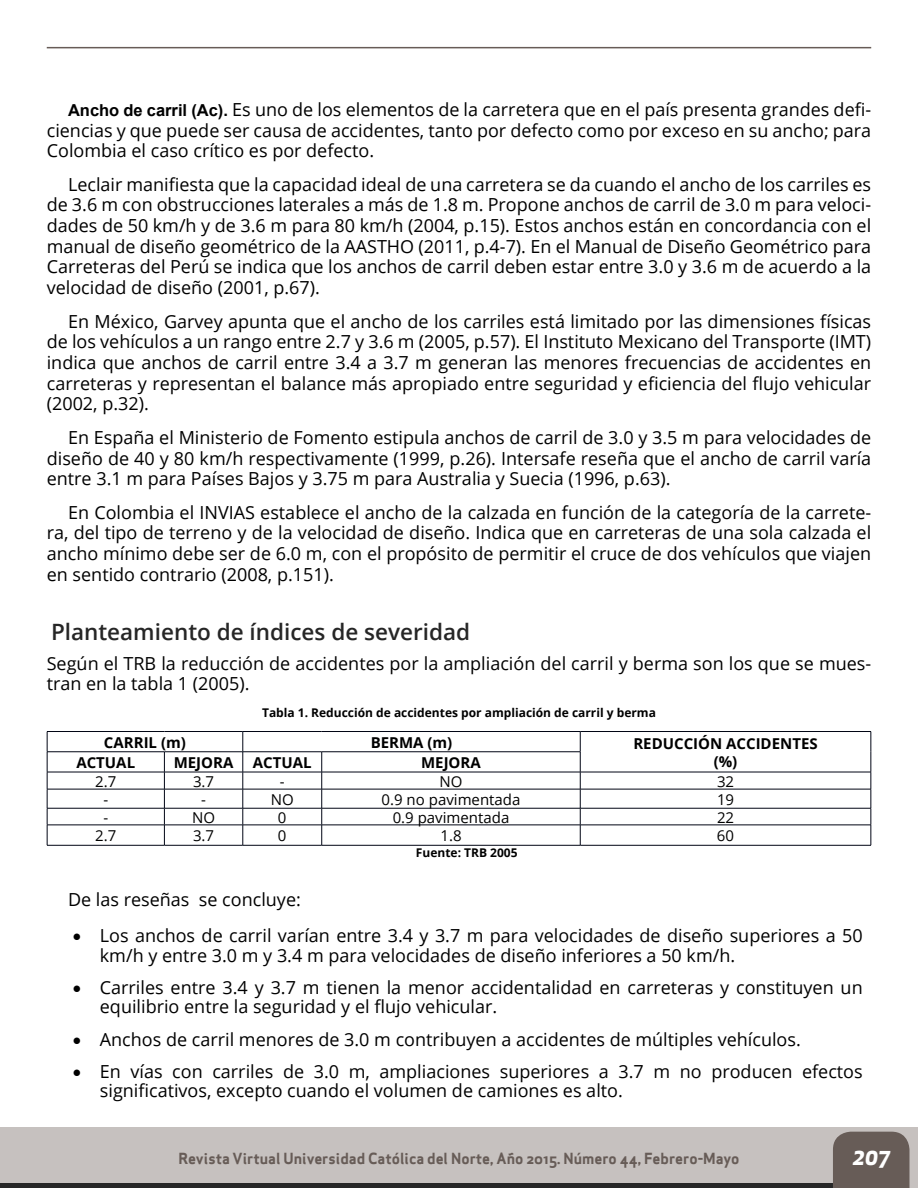
<style>
.page{position:relative;width:918px;height:1188px;background:#fff}
.page>*{position:absolute;margin:0;border:0;box-sizing:border-box;transform-origin:0 0}
.t1{font:600 22.5px "Open Sans";color:#262626}
.t2{font:italic 700 22.5px "Apex New";color:#fff}
.t3{font:18px/20.7px "Open Sans";color:#000;text-align:justify}
.t4{font:15px "Apex Sans Bold ST";color:#675c57}
.t5{font:15px "Open Sans";color:#000}
.t6{font:700 15px "Open Sans";color:#000}
.t7{font:700 12px "Open Sans";color:#000}
.s1{font-family:"Arial";font-weight:700;font-size:16.5px}
</style>
<div class="page">
<div style="left:0;top:1128px;width:918px;height:60px;background:#c6c1bf"></div>
<hr style="left:0;top:1184px;width:896px;height:4px;background:#262626">
<div style="left:833px;top:1132px;width:76px;height:56px;background:#675c57"></div>
<hr style="left:47px;top:47px;width:824px;height:1px;background:#675c57">
<hr style="left:47px;top:731px;width:117px;height:1px;background:#000514">
<hr style="left:164px;top:731px;width:79px;height:1px;background:#000514">
<hr style="left:243px;top:731px;width:79px;height:1px;background:#000514">
<hr style="left:322px;top:731px;width:258px;height:1px;background:#000514">
<hr style="left:580px;top:731px;width:291px;height:1px;background:#000514">
<hr style="left:47px;top:752px;width:117px;height:1px;background:#000514">
<hr style="left:164px;top:752px;width:79px;height:1px;background:#000514">
<hr style="left:243px;top:752px;width:79px;height:1px;background:#000514">
<hr style="left:322px;top:752px;width:258px;height:1px;background:#000514">
<hr style="left:47px;top:772px;width:117px;height:1px;background:#000514">
<hr style="left:164px;top:772px;width:79px;height:1px;background:#000514">
<hr style="left:243px;top:772px;width:79px;height:1px;background:#000514">
<hr style="left:322px;top:772px;width:258px;height:1px;background:#000514">
<hr style="left:580px;top:772px;width:291px;height:1px;background:#000514">
<hr style="left:47px;top:789px;width:117px;height:1px;background:#000514">
<hr style="left:164px;top:789px;width:79px;height:1px;background:#000514">
<hr style="left:243px;top:789px;width:79px;height:1px;background:#000514">
<hr style="left:322px;top:789px;width:258px;height:1px;background:#000514">
<hr style="left:580px;top:789px;width:291px;height:1px;background:#000514">
<hr style="left:47px;top:808px;width:117px;height:1px;background:#000514">
<hr style="left:164px;top:808px;width:79px;height:1px;background:#000514">
<hr style="left:243px;top:808px;width:79px;height:1px;background:#000514">
<hr style="left:322px;top:808px;width:258px;height:1px;background:#000514">
<hr style="left:580px;top:808px;width:291px;height:1px;background:#000514">
<hr style="left:47px;top:825px;width:117px;height:1px;background:#000514">
<svg style="left:47px;top:732px;width:1px;height:113px"></svg>
<hr style="left:164px;top:825px;width:79px;height:1px;background:#000514">
<svg style="left:164px;top:752px;width:1px;height:93px"></svg>
<hr style="left:243px;top:825px;width:79px;height:1px;background:#000514">
<svg style="left:243px;top:732px;width:1px;height:113px"></svg>
<hr style="left:322px;top:825px;width:258px;height:1px;background:#000514">
<svg style="left:321px;top:752px;width:1px;height:93px"></svg>
<hr style="left:580px;top:825px;width:291px;height:1px;background:#000514">
<svg style="left:580px;top:732px;width:1px;height:113px"></svg>
<svg style="left:871px;top:732px;width:1px;height:113px"></svg>
<hr style="left:47px;top:845px;width:117px;height:1px;background:#000514">
<hr style="left:164px;top:845px;width:79px;height:1px;background:#000514">
<hr style="left:243px;top:845px;width:79px;height:1px;background:#000514">
<hr style="left:322px;top:845px;width:258px;height:1px;background:#000514">
<hr style="left:580px;top:845px;width:291px;height:1px;background:#000514">
<p class="t3" style="left:47px;top:98px;width:826px;text-indent:21px"><span class="s1">Ancho de carril (Ac).</span> Es uno de los elementos de la carretera que en el país presenta grandes defi&shy;ciencias y que puede ser causa de accidentes, tanto por defecto como por exceso en su ancho; para Colombia el caso crítico es por defecto.</p>
<p class="t3" style="left:47px;top:173px;width:826px;text-indent:21px">Leclair manifiesta que la capacidad ideal de una carretera se da cuando el ancho de los carriles es de 3.6 m con obstrucciones laterales a más de 1.8 m. Propone anchos de carril de 3.0 m para veloci&shy;dades de 50 km/h y de 3.6 m para 80 km/h (2004, p.15). Estos anchos están en concordancia con el manual de diseño geométrico de la AASTHO (2011, p.4-7). En el Manual de Diseño Geométrico para Carreteras del Perú se indica que los anchos de carril deben estar entre 3.0 y 3.6 m de acuerdo a la velocidad de diseño (2001, p.67).</p>
<p class="t3" style="left:47px;top:310px;width:826px;text-indent:21px">En México, Garvey apunta que el ancho de los carriles está limitado por las dimensiones físicas de los vehículos a un rango entre 2.7 y 3.6 m (2005, p.57). El Instituto Mexicano del Transporte (IMT) indica que anchos de carril entre 3.4 a 3.7 m generan las menores frecuencias de accidentes en carreteras y representan el balance más apropiado entre seguridad y eficiencia del flujo vehicular (2002, p.32).</p>
<p class="t3" style="left:47px;top:427px;width:826px;text-indent:21px">En España el Ministerio de Fomento estipula anchos de carril de 3.0 y 3.5 m para velocidades de diseño de 40 y 80 km/h respectivamente (1999, p.26). Intersafe reseña que el ancho de carril varía entre 3.1 m para Países Bajos y 3.75 m para Australia y Suecia (1996, p.63).</p>
<p class="t3" style="left:47px;top:501px;width:826px;text-indent:21px">En Colombia el INVIAS establece el ancho de la calzada en función de la categoría de la carrete&shy;ra, del tipo de terreno y de la velocidad de diseño. Indica que en carreteras de una sola calzada el ancho mínimo debe ser de 6.0 m, con el propósito de permitir el cruce de dos vehículos que viajen en sentido contrario (2008, p.151).</p>
<p class="t1" style="left:51px;top:617px;width:421px">Planteamiento de índices de severidad</p>
<p class="t3" style="left:47px;top:652px;width:826px">Según el TRB la reducción de accidentes por la ampliación del carril y berma son los que se mues&shy;tran en la tabla 1 (2005).</p>
<p class="t7" style="left:262px;top:704px;width:395px">Tabla 1. Reducción de accidentes por ampliación de carril y berma</p>
<p class="t6" style="left:104px;top:732px;width:83px">CARRIL (m)</p>
<p class="t6" style="left:371px;top:732px;width:83px">BERMA (m)</p>
<p class="t6" style="left:633px;top:733px;width:186px">REDUCCIÓN ACCIDENTES</p>
<p class="t6" style="left:76px;top:752px;width:60px">ACTUAL</p>
<p class="t6" style="left:174px;top:752px;width:61px">MEJORA</p>
<p class="t6" style="left:253px;top:752px;width:60px">ACTUAL</p>
<p class="t6" style="left:421px;top:752px;width:61px">MEJORA</p>
<p class="t6" style="left:714px;top:751px;width:25px">(%)</p>
<p class="t5" style="left:95px;top:771px;width:23px">2.7</p>
<p class="t5" style="left:193px;top:771px;width:23px">3.7</p>
<p class="t5" style="left:280px;top:771px;width:6px">-</p>
<p class="t5" style="left:440px;top:771px;width:24px">NO</p>
<p class="t5" style="left:717px;top:771px;width:19px">32</p>
<p class="t5" style="left:103px;top:789px;width:6px">-</p>
<p class="t5" style="left:201px;top:789px;width:6px">-</p>
<p class="t5" style="left:271px;top:789px;width:24px">NO</p>
<p class="t5" style="left:382px;top:789px;width:140px">0.9 no pavimentada</p>
<p class="t5" style="left:717px;top:789px;width:19px">19</p>
<p class="t5" style="left:103px;top:807px;width:6px">-</p>
<p class="t5" style="left:192px;top:807px;width:24px">NO</p>
<p class="t5" style="left:278px;top:807px;width:10px">0</p>
<p class="t5" style="left:393px;top:807px;width:118px">0.9 pavimentada</p>
<p class="t5" style="left:717px;top:807px;width:19px">22</p>
<p class="t5" style="left:95px;top:826px;width:23px">2.7</p>
<p class="t5" style="left:193px;top:826px;width:23px">3.7</p>
<p class="t5" style="left:278px;top:826px;width:10px">0</p>
<p class="t5" style="left:440px;top:826px;width:23px">1.8</p>
<p class="t5" style="left:717px;top:826px;width:19px">60</p>
<p class="t7" style="left:416px;top:844px;width:103px">Fuente: TRB 2005</p>
<p class="t3" style="left:68px;top:888px;width:234px">De las reseñas se concluye:</p>
<p class="t3" style="left:100px;top:925px;width:764px;line-height:19.5px;text-indent:-27px">• Los anchos de carril varían entre 3.4 y 3.7 m para velocidades de diseño superiores a 50 km/h y entre 3.0 m y 3.4 m para velocidades de diseño inferiores a 50 km/h.</p>
<p class="t3" style="left:100px;top:977px;width:764px;line-height:19.5px;text-indent:-27px">• Carriles entre 3.4 y 3.7 m tienen la menor accidentalidad en carreteras y constituyen un equilibrio entre la seguridad y el flujo vehicular.</p>
<p class="t3" style="left:73px;top:1028px;width:730px">• Anchos de carril menores de 3.0 m contribuyen a accidentes de múltiples vehículos.</p>
<p class="t3" style="left:100px;top:1061px;width:764px;line-height:19.5px;text-indent:-27px">• En vías con carriles de 3.0 m, ampliaciones superiores a 3.7 m no producen efectos significativos, excepto cuando el volumen de camiones es alto.</p>
<p class="t4" style="left:179px;top:1148px;width:562px">Revista Virtual Universidad Católica del Norte, Año 2015. Número 44, Febrero-Mayo</p>
<p class="t2" style="left:853px;top:1140px;width:39px">207</p>
</div>
